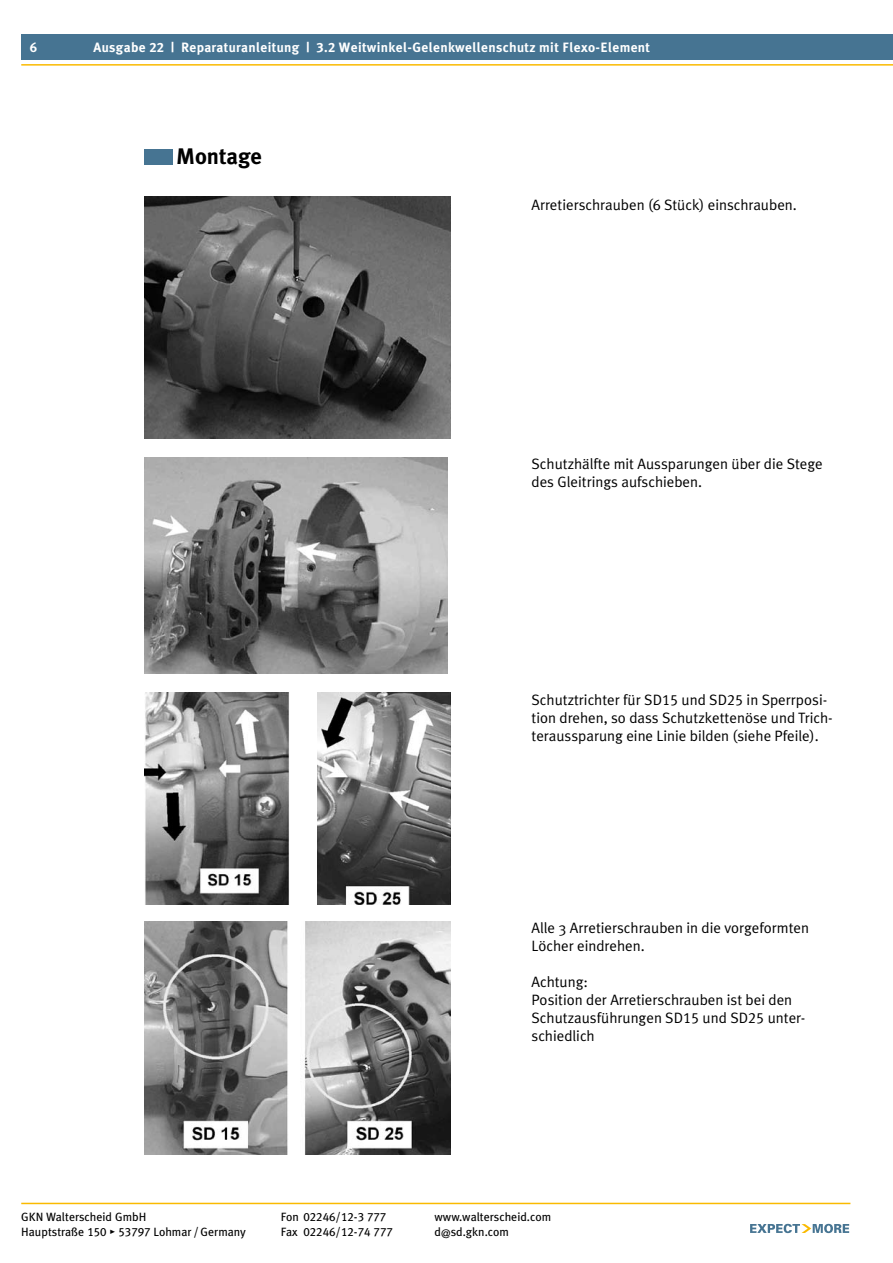
<style>
.page{position:relative;width:893px;height:1263px;background:#fff}
.page>*{position:absolute;margin:0;border:0;box-sizing:border-box;transform-origin:0 0}
.t1{font:700 22.5px "Meta Plus";color:#000}
.t2{font:15px/18px "Meta Plus Normal";color:#000}
.t3{font:700 13.5px "Meta Plus";letter-spacing:.025em;color:#fff}
.t4{font:13.5px "Meta Plus Bold Caps";color:#fff}
.t5{font:12px/15px "Meta Plus";color:#000}
.t6{font:12px/15px "Meta Plus Book Caps";color:#000}
.s1{font-family:"Meta Plus Bold Caps";font-weight:400}
.s2{font-family:"Meta Plus Normal Caps"}
.s3{font-family:"Meta Plus"}
.s4{font-family:"Meta Plus Book Caps"}
</style>
<div class="page">
<hr style="left:21px;top:1203px;width:829px;height:1px;background:#faba00">
<svg style="left:750px;top:1224px;width:99px;height:9px"></svg>
<div style="left:21px;top:35px;width:872px;height:25px;background:#467492"></div>
<hr style="left:21px;top:64px;width:872px;height:2px;background:#faba00">
<div style="left:145px;top:149px;width:28px;height:15px;background:#467492"></div>
<img style="left:145px;top:458px;width:302px;height:215px">
<img style="left:145px;top:197px;width:306px;height:241px">
<img style="left:145px;top:921px;width:305px;height:234px">
<img style="left:145px;top:692px;width:144px;height:213px">
<img style="left:317px;top:692px;width:134px;height:213px">
<p class="t4" style="left:30px;top:39px;width:9px">6</p>
<p class="t3" style="left:94px;top:39px;width:558px">Ausgabe <span class="s1">22</span> | Reparaturanleitung | <span class="s1">3.2</span> Weitwinkel-Gelenkwellenschutz mit Flexo-Element</p>
<h1 class="t1" style="left:176px;top:143px;width:88px">Montage</h1>
<p class="t2" style="left:531px;top:196px;width:267px">Arretierschrauben <span class="s2">(6</span> Stück) einschrauben.</p>
<p class="t2" style="left:531px;top:455px;width:293px">Schutzhälfte mit Aussparungen über die Stege des Gleitrings aufschieben.</p>
<p class="t2" style="left:531px;top:690px;width:303px">Schutztrichter für SD<span class="s2">15</span> und SD<span class="s2">25</span> in Sperrposi&shy;tion drehen, so dass Schutzkettenöse und Trich&shy;teraussparung eine Linie bilden (siehe Pfeile).</p>
<p class="t2" style="left:531px;top:918px;width:279px">Alle 3 Arretierschrauben in die vorgeformten<br>Löcher eindrehen.</p>
<p class="t2" style="left:531px;top:972px;width:275px">Achtung:<br>Position der Arretierschrauben ist bei den<br>Schutzausführungen SD<span class="s2">15</span> und SD<span class="s2">25</span> unter&shy;schiedlich</p>
<p class="t6" style="left:281px;top:1209px;width:113px"><span class="s3">Fon</span> 02246/12-3 777<br><span class="s3">Fax</span> 02246/12-74 777</p>
<p class="t5" style="left:21px;top:1209px;width:226px">GKN Walterscheid GmbH<br>Hauptstraße <span class="s4">150 • 53797</span> Lohmar /Germany</p>
<p class="t5" style="left:435px;top:1209px;width:118px">www.walterscheid.com d@sd.gkn.com</p>
</div>
